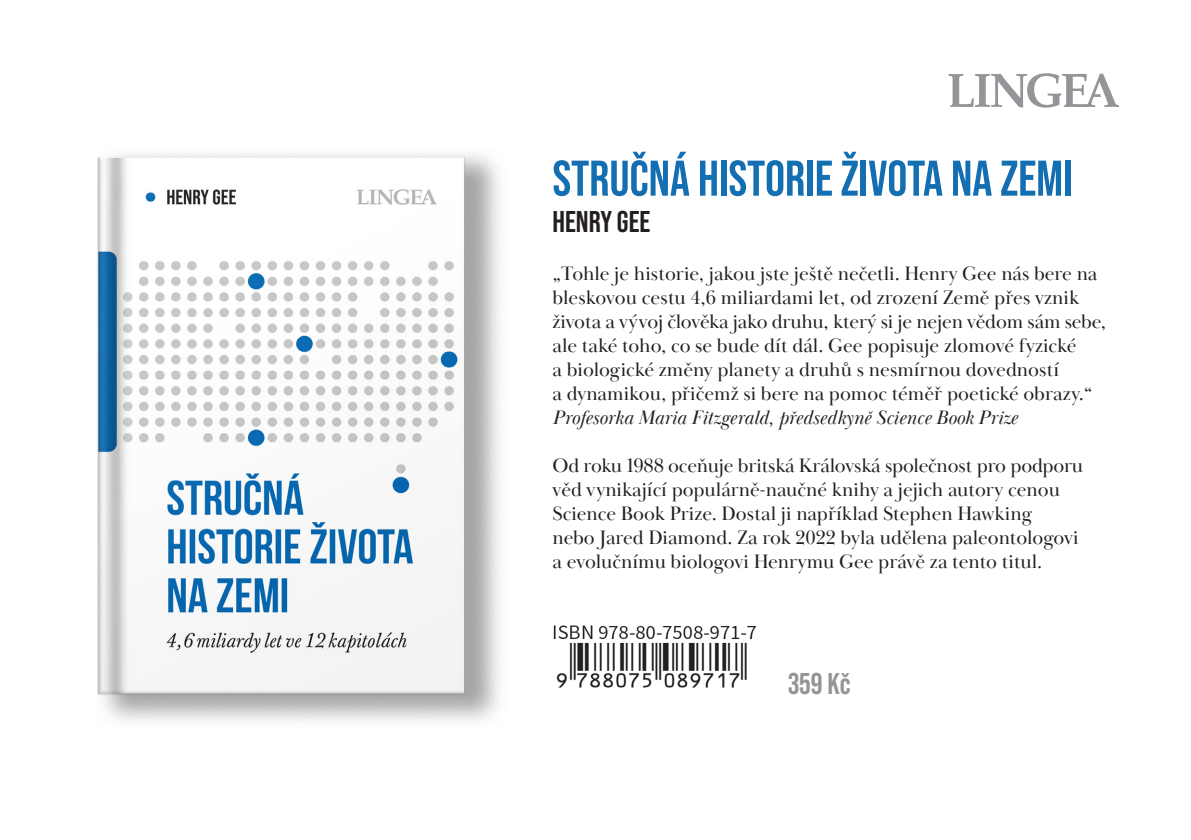
<style>
.page{position:relative;width:1191px;height:840px;background:#fff}
.page>*{position:absolute;margin:0;border:0;box-sizing:border-box;transform-origin:0 0}
.t1{font:700 50px "Bebas Neue Pro";color:#146eb2}
.t2{font:700 30px "Bebas Neue Pro";color:#231f20}
.t3{font:700 30px "Bebas Neue Pro";color:#939598}
.t4{font:20px/24px "Baskerville Display PT";color:#231f20}
.t5{font:italic 20px "Baskerville Display PT";color:#231f20}
</style>
<div class="page">
<img style="left:553px;top:625px;width:204px;height:63px">
<svg style="left:948px;top:73px;width:171px;height:35px"></svg>
<img style="left:97px;top:153px;width:404px;height:570px">
<p class="t1" style="left:552px;top:150px;width:521px">STRUČNÁ HISTORIE ŽIVOTA NA ZEMI</p>
<p class="t2" style="left:552px;top:204px;width:99px">HENRY GEE</p>
<p class="t4" style="left:552px;top:261px;width:546px">„Tohle je historie, jakou jste ještě nečetli. Henry Gee nás bere na</p>
<p class="t4" style="left:552px;top:285px;width:528px">bleskovou cestu 4,6 miliardami let, od zrození Země přes vznik</p>
<p class="t4" style="left:552px;top:309px;width:555px">života a vývoj člověka jako druhu, který si je nejen vědom sám sebe, ale také toho, co se bude dít dál. Gee popisuje zlomové fyzické<br>a biologické změny planety a druhů s nesmírnou dovedností</p>
<p class="t4" style="left:552px;top:381px;width:541px">a dynamikou, přičemž si bere na pomoc téměř poetické obrazy.“</p>
<p class="t5" style="left:552px;top:405px;width:466px">Profesorka Maria Fitzgerald, předsedkyně Science Book Prize</p>
<p class="t4" style="left:552px;top:453px;width:532px">Od roku 1988 oceňuje britská Královská společnost pro podporu</p>
<p class="t4" style="left:552px;top:477px;width:509px">věd vynikající populárně-naučné knihy a jejich autory cenou</p>
<p class="t4" style="left:552px;top:501px;width:481px">Science Book Prize. Dostal ji například Stephen Hawking</p>
<p class="t4" style="left:552px;top:525px;width:527px">nebo Jared Diamond. Za rok 2022 byla udělena paleontologovi</p>
<p class="t4" style="left:552px;top:549px;width:491px">a evolučnímu biologovi Henrymu Gee právě za tento titul.</p>
<p class="t3" style="left:788px;top:665px;width:64px">359 Kč</p>
</div>
